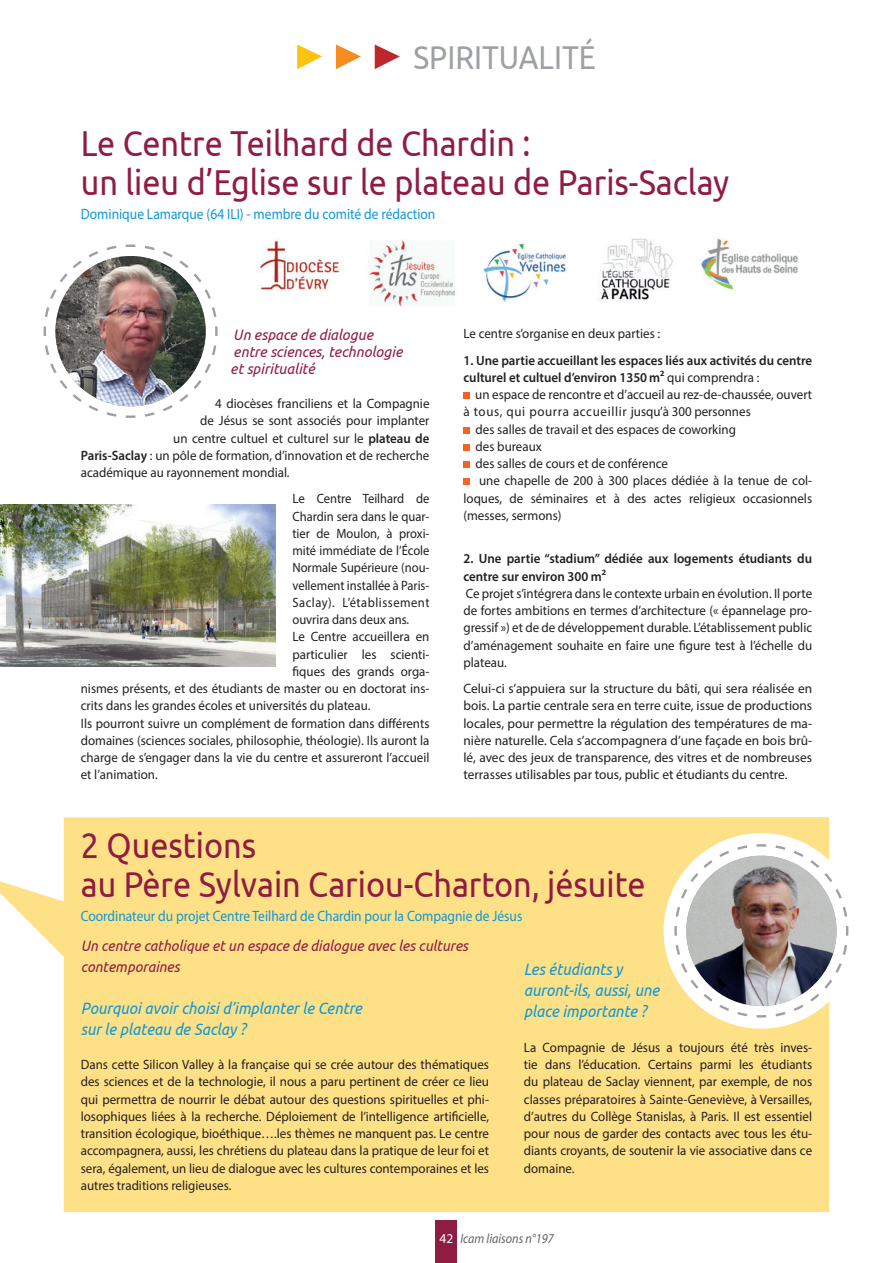
<style>
.page{position:relative;width:893px;height:1263px;background:#fff}
.page>*{position:absolute;margin:0;border:0;box-sizing:border-box;transform-origin:0 0}
.t1{font:36px "Ubuntu";color:#8f1d42;scale:.9 1}
.t2{font:33px "Ubuntu";color:#9ea0a6;scale:.9 1}
.t3{font:italic 16.5px/21px "Ubuntu";color:#0e98d7;scale:.92 1}
.t4{font:15px "Myriad Pro";color:#0e98d7;scale:.9 1}
.t5{font:italic 15px/21px "Ubuntu";color:#8f1d42;scale:.94 1}
.t6{font:italic 15px "Ubuntu";color:#8f1d42;scale:.96 1}
.t7{font:13.5px/17.2px "Myriad Pro";color:#231f20;text-align:justify;scale:.96 1}
.t8{font:13.5px/17.2px "Myriad Pro";color:#231f20;text-align:justify}
.t9{font:600 13.5px/17.2px "Myriad Pro";color:#231f20;scale:.96 1}
.t10{font:italic 13.5px "Myriad Pro";color:#636366;scale:.9 1}
.t11{font:13.5px "Myriad Pro";color:#fff}
.s1{font-weight:600}
.s2{font-weight:400}
</style>
<div class="page">
<svg style="left:0;top:817px;width:829px;height:395px;background:#fee290"></svg>
<svg style="left:297px;top:45px;width:25px;height:24px"></svg>
<svg style="left:336px;top:45px;width:25px;height:24px"></svg>
<svg style="left:375px;top:45px;width:25px;height:24px"></svg>
<div style="left:436px;top:1220px;width:21px;height:43px;background:#8f1d42"></div>
<img style="left:260px;top:239px;width:539px;height:67px">
<img style="left:0;top:504px;width:275px;height:163px">
<div style="left:664px;top:833px;width:195px;height:196px;background:#fff;border-radius:50%"></div>
<svg style="left:673px;top:843px;width:176px;height:176px"></svg>
<img style="left:686px;top:856px;width:151px;height:150px;border-radius:75px">
<div style="left:463px;top:392px;width:7px;height:7px;background:#f36421"></div>
<div style="left:463px;top:427px;width:7px;height:6px;background:#f36421"></div>
<div style="left:463px;top:444px;width:7px;height:7px;background:#f36421"></div>
<div style="left:463px;top:461px;width:7px;height:7px;background:#f36421"></div>
<div style="left:463px;top:478px;width:7px;height:7px;background:#f36421"></div>
<svg style="left:43px;top:244px;width:175px;height:174px"></svg>
<img style="left:55px;top:256px;width:151px;height:150px;border-radius:75px">
<p class="t2" style="left:413px;top:37px;width:204px">SPIRITUALITÉ</p>
<p class="t1" style="left:81px;top:121px;width:501px">Le Centre Teilhard de Chardin :</p>
<p class="t1" style="left:81px;top:160px;width:722px">un lieu d’Eglise sur le plateau de Paris-Saclay</p>
<p class="t4" style="left:81px;top:204px;width:395px">Dominique Lamarque (64 ILI) - membre du comité de rédaction</p>
<p class="t5" style="left:233px;top:323px;width:150px">Un espace de dialogue</p>
<p class="t6" style="left:233px;top:343px;width:178px">entre sciences, technologie</p>
<p class="t6" style="left:230px;top:360px;width:90px">et spiritualité</p>
<p class="t7" style="left:215px;top:395px;width:225px">4 diocèses franciliens et la Compagnie</p>
<p class="t7" style="left:200px;top:412px;width:240px">de Jésus se sont associés pour implanter</p>
<p class="t7" style="left:173px;top:429px;width:268px">un centre cultuel et culturel sur le <span class="s1">plateau de</span></p>
<p class="t7" style="left:81px;top:446px;width:365px"><span class="s1">Paris-Saclay</span> : un pôle de formation, d’innovation et de recherche</p>
<p class="t7" style="left:81px;top:464px;width:219px">académique au rayonnement mondial.</p>
<p class="t7" style="left:292px;top:490px;width:144px">Le Centre Teilhard de Chardin sera dans le quar&shy;tier de Moulon, à proxi&shy;mité immédiate de l’École Normale Supérieure (nou&shy;vellement installée à Paris-Saclay). L’établissement ouvrira dans deux ans.</p>
<p class="t7" style="left:292px;top:628px;width:144px">Le Centre accueillera en</p>
<p class="t7" style="left:292px;top:645px;width:144px">particulier les scienti-</p>
<p class="t7" style="left:292px;top:662px;width:144px">fiques des grands orga-</p>
<p class="t7" style="left:81px;top:680px;width:365px">nismes présents, et des étudiants de master ou en doctorat ins-</p>
<p class="t7" style="left:81px;top:697px;width:303px">crits dans les grandes écoles et universités du plateau.</p>
<p class="t7" style="left:81px;top:714px;width:365px">Ils pourront suivre un complément de formation dans différents domaines (sciences sociales, philosophie, théologie). Ils auront la charge de s’engager dans la vie du centre et assureront l’accueil et l’animation.</p>
<p class="t7" style="left:463px;top:325px;width:206px">Le centre s’organise en deux parties :</p>
<p class="t9" style="left:463px;top:351px;width:365px">1. Une partie accueillant les espaces liés aux activités du centre culturel et cultuel d’environ 1350 m² <span class="s2">qui comprendra :</span></p>
<p class="t7" style="left:463px;top:386px;width:365px;text-indent:12px">un espace de rencontre et d’accueil au rez-de-chaussée, ouvert à tous, qui pourra accueillir jusqu’à 300 personnes</p>
<p class="t7" style="left:476px;top:420px;width:273px">des salles de travail et des espaces de coworking</p>
<p class="t7" style="left:476px;top:437px;width:70px">des bureaux</p>
<p class="t7" style="left:476px;top:455px;width:202px">des salles de cours et de conférence</p>
<p class="t7" style="left:463px;top:472px;width:365px;text-indent:16px">une chapelle de 200 à 300 places dédiée à la tenue de col&shy;loques, de séminaires et à des actes religieux occasionnels (messes, sermons)</p>
<p class="t9" style="left:463px;top:550px;width:365px">2. Une partie “stadium” dédiée aux logements étudiants du centre sur environ 300 m²</p>
<p class="t7" style="left:463px;top:584px;width:365px">Ce projet s’intégrera dans le contexte urbain en évolution. Il porte de fortes ambitions en termes d’architecture (« épannelage pro&shy;gressif ») et de de développement durable. L’établissement public d’aménagement souhaite en faire une figure test à l’échelle du plateau.</p>
<p class="t8" style="left:463px;top:680px;width:350px">Celui-ci s’appuiera sur la structure du bâti, qui sera réalisée en bois. La partie centrale sera en terre cuite, issue de productions locales, pour permettre la régulation des températures de ma&shy;nière naturelle. Cela s’accompagnera d’une façade en bois brû&shy;lé, avec des jeux de transparence, des vitres et de nombreuses terrasses utilisables par tous, public et étudiants du centre.</p>
<p class="t1" style="left:81px;top:824px;width:197px">2 Questions</p>
<p class="t1" style="left:81px;top:863px;width:629px">au Père Sylvain Cariou-Charton, jésuite</p>
<p class="t4" style="left:81px;top:907px;width:492px">Coordinateur du projet Centre Teilhard de Chardin pour la Compagnie de Jésus</p>
<p class="t5" style="left:81px;top:934px;width:414px">Un centre catholique et un espace de dialogue avec les cultures contemporaines</p>
<p class="t3" style="left:81px;top:997px;width:307px">Pourquoi avoir choisi d’implanter le Centre</p>
<p class="t3" style="left:81px;top:1018px;width:181px">sur le plateau de Saclay ?</p>
<p class="t7" style="left:81px;top:1056px;width:427px">Dans cette Silicon Valley à la française qui se crée autour des thématiques des sciences et de la technologie, il nous a paru pertinent de créer ce lieu qui permettra de nourrir le débat autour des questions spirituelles et phi&shy;losophiques liées à la recherche. Déploiement de l’intelligence artificielle, transition écologique, bioéthique….les thèmes ne manquent pas. Le centre accompagnera, aussi, les chrétiens du plateau dans la pratique de leur foi et sera, également, un lieu de dialogue avec les cultures contemporaines et les autres traditions religieuses.</p>
<p class="t3" style="left:524px;top:958px;width:149px">Les étudiants y auront-ils, aussi, une place importante ?</p>
<p class="t7" style="left:524px;top:1038px;width:302px">La Compagnie de Jésus a toujours été très inves&shy;tie dans l’éducation. Certains parmi les étudiants du plateau de Saclay viennent, par exemple, de nos classes préparatoires à Sainte-Geneviève, à Versailles, d’autres du Collège Stanislas, à Paris. Il est essentiel pour nous de garder des contacts avec tous les étu&shy;diants croyants, de soutenir la vie associative dans ce domaine.</p>
<p class="t11" style="left:439px;top:1230px;width:15px">42</p>
<p class="t10" style="left:460px;top:1230px;width:105px">Icam liaisons n°197</p>
</div>
